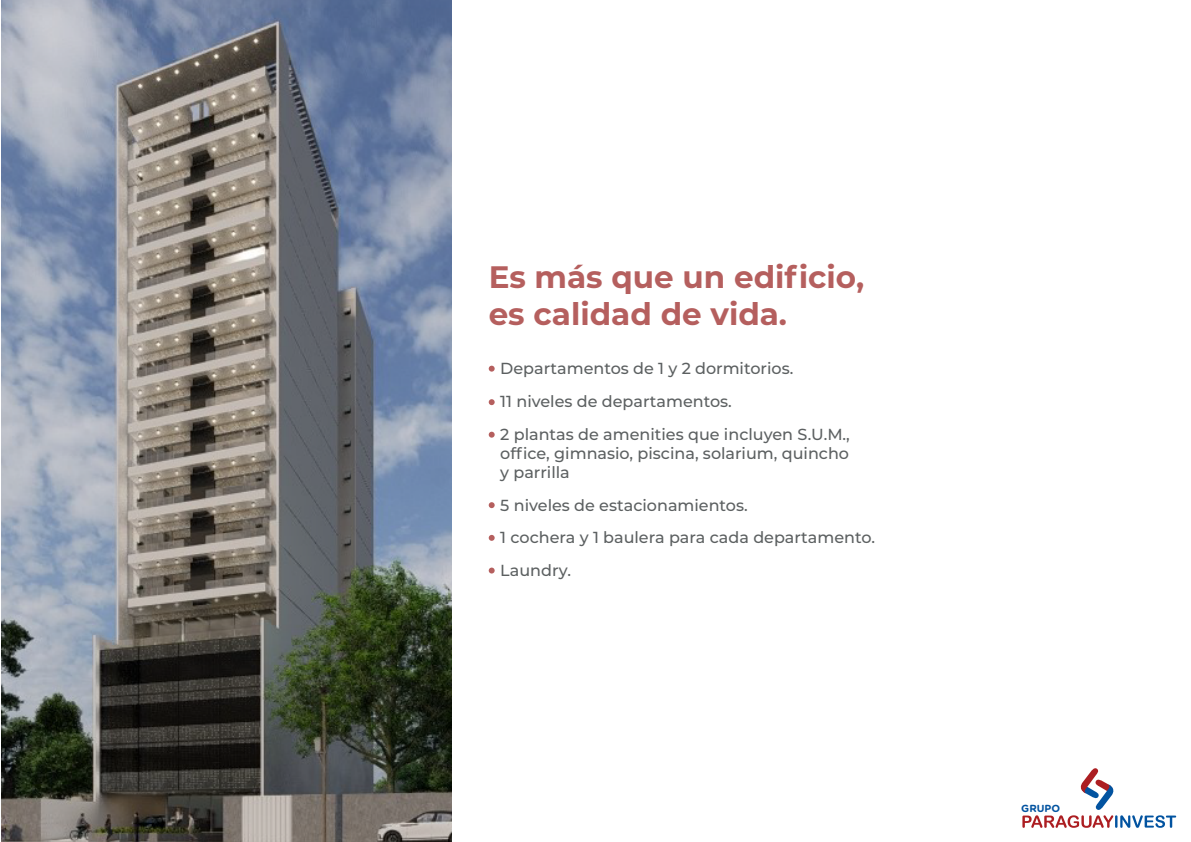
<style>
.page{position:relative;width:1191px;height:842px;background:#fff}
.page>*{position:absolute;margin:0;border:0;box-sizing:border-box;transform-origin:0 0}
.t1{font:700 31px/37.2px "Montserrat";color:#b55f5e}
.t2{font:500 16px/32.7px "Montserrat";color:#5c6061}
.t3{font:700 10.3px "Gotham Rounded";color:#0253a0}
</style>
<div class="page">
<svg style="left:1022px;top:768px;width:154px;height:60px"></svg>
<img style="left:2px;top:0;width:449px;height:842px">
<svg style="left:489px;top:366px;width:5px;height:6px"></svg>
<svg style="left:489px;top:399px;width:5px;height:6px"></svg>
<svg style="left:489px;top:432px;width:5px;height:6px"></svg>
<svg style="left:489px;top:502px;width:5px;height:6px"></svg>
<svg style="left:489px;top:535px;width:5px;height:6px"></svg>
<svg style="left:489px;top:568px;width:5px;height:5px"></svg>
<h1 class="t1" style="left:489px;top:257px;width:377px">Es más que un edificio, es calidad de vida.</h1>
<p class="t2" style="left:500px;top:351px;width:351px">Departamentos de 1 y 2 dormitorios.<br>11 niveles de departamentos.<br>2 plantas de amenities que incluyen S.U.M.,</p>
<p class="t2" style="left:500px;top:443px;width:350px;line-height:19.2px">office, gimnasio, piscina, solarium, quincho y parrilla</p>
<p class="t2" style="left:500px;top:488px;width:376px">5 niveles de estacionamientos.<br>1 cochera y 1 baulera para cada departamento.<br>Laundry.</p>
<p class="t3" style="left:1021px;top:801px;width:40px">GRUPO</p>
</div>
